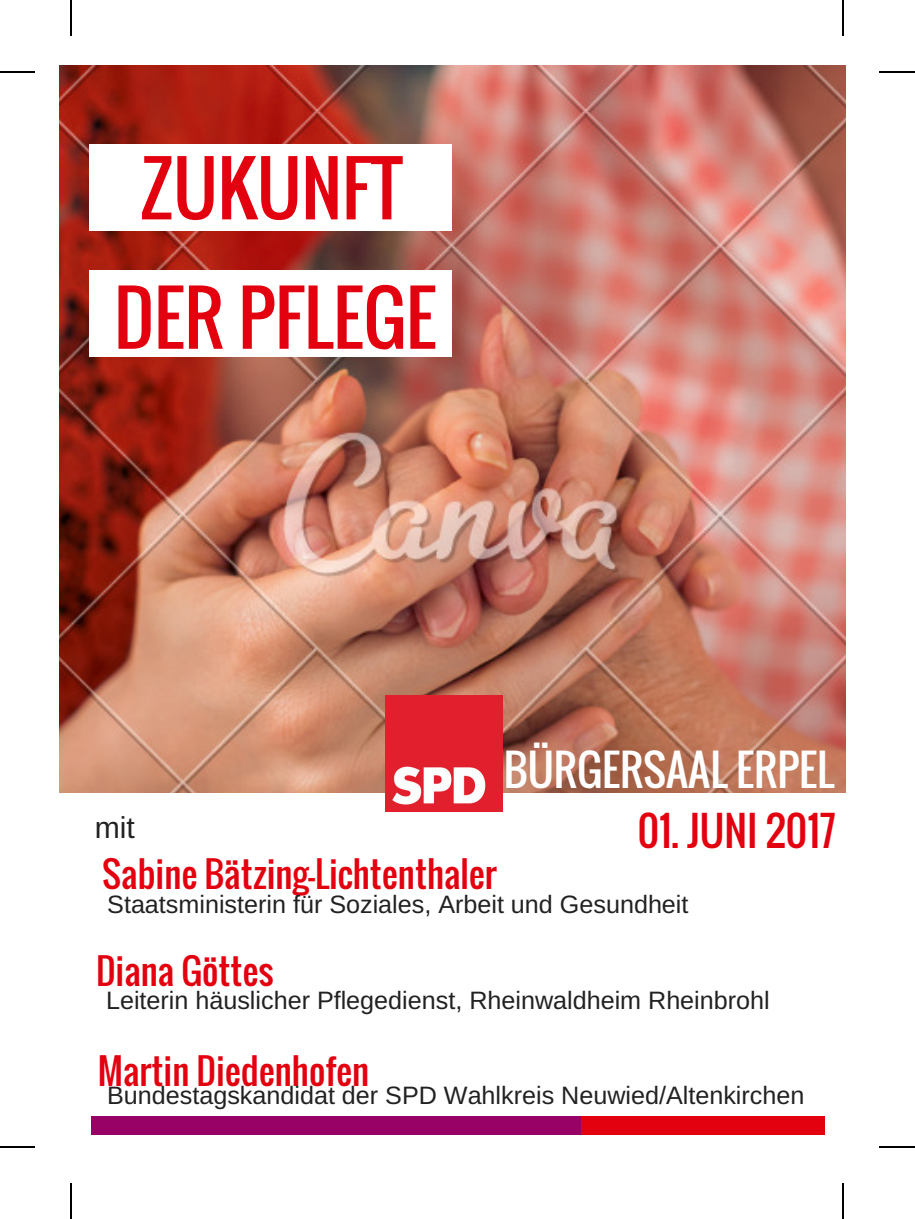
<style>
.page{position:relative;width:915px;height:1219px;background:#fff}
.page>*{position:absolute;margin:0;border:0;box-sizing:border-box;transform-origin:0 0}
.t1{font:72.25px "Oswald";color:#e3000f}
.t2{font:42.75px "Oswald";color:#fff}
.t3{font:40.25px "Oswald";color:#e3000f}
.t4{font:35.25px "Oswald";color:#e3000f}
.t5{font:30.25px "Arimo";color:#222}
.t6{font:25.25px "Arimo";color:#222}
</style>
<div class="page">
<img style="left:59px;top:66px;width:786px;height:727px">
<img style="left:385px;top:696px;width:117px;height:116px">
<div style="left:89px;top:144px;width:362px;height:87px;background:#fff"></div>
<div style="left:91px;top:1116px;width:497px;height:18px;background:#980267"></div>
<div style="left:580px;top:1116px;width:244px;height:18px;background:#e3000f"></div>
<div style="left:89px;top:270px;width:362px;height:86px;background:#fff"></div>
<hr style="left:70px;top:0;width:2px;height:36px;background:#000">
<hr style="left:0;top:71px;width:35px;height:2px;background:#000">
<hr style="left:841px;top:0;width:2px;height:36px;background:#000">
<hr style="left:879px;top:71px;width:35px;height:2px;background:#000">
<hr style="left:841px;top:1183px;width:2px;height:36px;background:#000">
<hr style="left:879px;top:1146px;width:35px;height:2px;background:#000">
<hr style="left:70px;top:1183px;width:2px;height:36px;background:#000">
<hr style="left:0;top:1146px;width:35px;height:2px;background:#000">
<h1 class="t1" style="left:140px;top:133px;width:264px">ZUKUNFT</h1>
<h1 class="t1" style="left:114px;top:263px;width:324px">DER PFLEGE</h1>
<h2 class="t2" style="left:503px;top:736px;width:332px">BÜRGERSAAL ERPEL</h2>
<h3 class="t3" style="left:637px;top:799px;width:200px">01. JUNI 2017</h3>
<p class="t5" style="left:95px;top:811px;width:42px">mit</p>
<h3 class="t4" style="left:102px;top:847px;width:396px">Sabine Bätzing-Lichtenthaler</h3>
<p class="t6" style="left:107px;top:890px;width:582px">Staatsministerin für Soziales, Arbeit und Gesundheit</p>
<h3 class="t4" style="left:96px;top:944px;width:179px">Diana Göttes</h3>
<p class="t6" style="left:106px;top:986px;width:665px">Leiterin häuslicher Pflegedienst, Rheinwaldheim Rheinbrohl</p>
<h3 class="t4" style="left:98px;top:1044px;width:273px">Martin Diedenhofen</h3>
<p class="t6" style="left:107px;top:1082px;width:698px">Bundestagskandidat der SPD Wahlkreis Neuwied/Altenkirchen</p>
</div>
